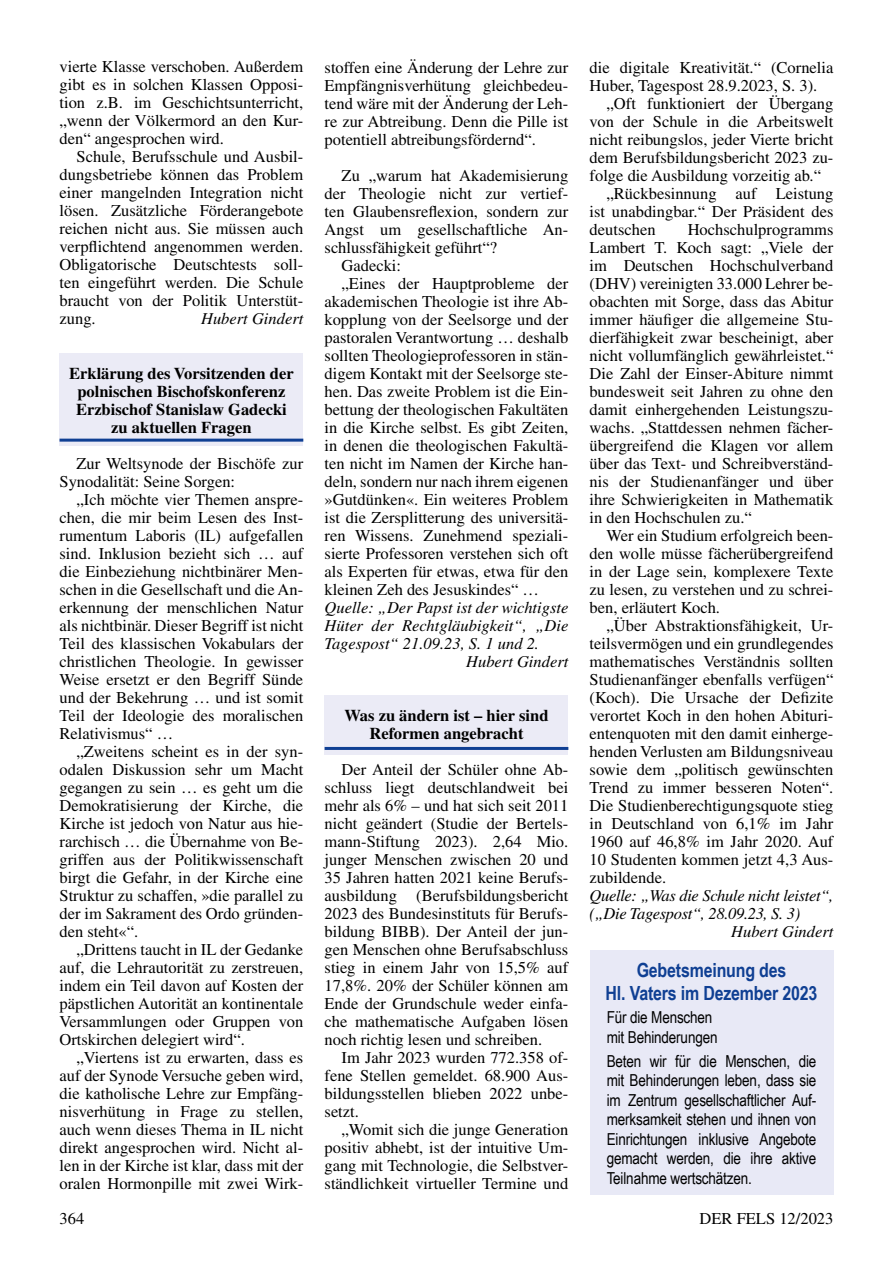
<style>
.page{position:relative;width:893px;height:1263px;background:#fff}
.page>*{position:absolute;margin:0;border:0;box-sizing:border-box;transform-origin:0 0}
.t1{font:700 19.5px/22.5px "Arial Narrow";letter-spacing:-.01em;color:#0f3f93;text-align:center}
.t2{font:16.5px/18px "Times";color:#000;text-align:justify}
.t3{font:16.5px/19.5px "Arial Narrow";letter-spacing:-.01em;color:#000}
.t4{font:700 16.5px/18px "Times";color:#000;text-align:center}
.t5{font:italic 16.5px "Times";color:#000}
.t6{font:italic 16.5px "Times";letter-spacing:-.02em;color:#000}
</style>
<div class="page">
<div style="left:60px;top:354px;width:243px;height:92px;background:#ebebf6"></div>
<div style="left:325px;top:695px;width:243px;height:59px;background:#ebebf6"></div>
<div style="left:590px;top:950px;width:243px;height:245px;background:#e8e9f6"></div>
<hr style="left:325px;top:747px;width:243px;height:3px;background:#0f3f93">
<hr style="left:60px;top:439px;width:243px;height:3px;background:#0f3f93">
<p class="t2" style="left:60px;top:58px;width:245px">vierte Klasse verschoben. Außerdem gibt es in solchen Klassen Opposi&shy;tion z.B. im Geschichtsunterricht, „wenn der Völkermord an den Kur&shy;den“ angesprochen wird.</p>
<p class="t2" style="left:60px;top:148px;width:245px;text-indent:17px">Schule, Berufsschule und Ausbil&shy;dungsbetriebe können das Problem einer mangelnden Integration nicht lösen. Zusätzliche Förderangebote reichen nicht aus. Sie müssen auch verpflichtend angenommen werden.<br>Obligatorische Deutschtests soll&shy;ten eingeführt werden. Die Schule braucht von der Politik Unterstüt&shy;zung.</p>
<p class="t5" style="left:201px;top:310px;width:104px">Hubert Gindert</p>
<p class="t4" style="left:69px;top:364px;width:226px">Erklärung des Vorsitzenden der polnischen Bischofskonferenz<br>Erzbischof Stanislaw Gadecki zu aktuellen Fragen</p>
<p class="t2" style="left:60px;top:454px;width:245px;text-indent:17px">Zur Weltsynode der Bischöfe zur<br>Synodalität: Seine Sorgen:</p>
<p class="t2" style="left:60px;top:490px;width:245px;text-indent:17px">„Ich möchte vier Themen anspre&shy;chen, die mir beim Lesen des Inst&shy;rumentum Laboris (IL) aufgefallen sind. Inklusion bezieht sich … auf die Einbeziehung nichtbinärer Men&shy;schen in die Gesellschaft und die An&shy;erkennung der menschlichen Natur als nichtbinär. Dieser Begriff ist nicht Teil des klassischen Vokabulars der christlichen Theologie. In gewisser Weise ersetzt er den Begriff Sünde und der Bekehrung … und ist somit Teil der Ideologie des moralischen Relativismus“ …</p>
<p class="t2" style="left:60px;top:742px;width:245px;text-indent:17px">„Zweitens scheint es in der syn&shy;odalen Diskussion sehr um Macht gegangen zu sein … es geht um die Demokratisierung der Kirche, die Kirche ist jedoch von Natur aus hie&shy;rarchisch … die Übernahme von Be&shy;griffen aus der Politikwissenschaft birgt die Gefahr, in der Kirche eine Struktur zu schaffen, »die parallel zu der im Sakrament des Ordo gründen&shy;den steht«“.</p>
<p class="t2" style="left:60px;top:940px;width:245px;text-indent:17px">„Drittens taucht in IL der Gedanke auf, die Lehrautorität zu zerstreuen, indem ein Teil davon auf Kosten der päpstlichen Autorität an kontinentale Versammlungen oder Gruppen von Ortskirchen delegiert wird“.</p>
<p class="t2" style="left:60px;top:1048px;width:245px;text-indent:17px">„Viertens ist zu erwarten, dass es auf der Synode Versuche geben wird, die katholische Lehre zur Empfäng&shy;nisverhütung in Frage zu stellen, auch wenn dieses Thema in IL nicht direkt angesprochen wird. Nicht al&shy;len in der Kirche ist klar, dass mit der oralen Hormonpille mit zwei Wirk-</p>
<p class="t2" style="left:325px;top:58px;width:245px">stoffen eine Änderung der Lehre zur Empfängnisverhütung gleichbedeu&shy;tend wäre mit der Änderung der Leh&shy;re zur Abtreibung. Denn die Pille ist potentiell abtreibungsfördernd“.</p>
<p class="t2" style="left:342px;top:166px;width:228px">Zu „warum hat Akademisierung</p>
<p class="t2" style="left:325px;top:184px;width:245px">der Theologie nicht zur vertief-</p>
<p class="t2" style="left:325px;top:202px;width:245px">ten Glaubensreflexion, sondern zur</p>
<p class="t2" style="left:325px;top:220px;width:245px">Angst um gesellschaftliche An-</p>
<p class="t2" style="left:325px;top:238px;width:174px">schlussfähigkeit geführt“?</p>
<p class="t2" style="left:342px;top:256px;width:61px">Gadecki:</p>
<p class="t2" style="left:342px;top:274px;width:228px">„Eines der Hauptprobleme der</p>
<p class="t2" style="left:325px;top:292px;width:245px">akademischen Theologie ist ihre Ab-</p>
<p class="t2" style="left:325px;top:310px;width:245px">kopplung von der Seelsorge und der</p>
<p class="t2" style="left:325px;top:328px;width:245px">pastoralen Verantwortung … deshalb</p>
<p class="t2" style="left:325px;top:346px;width:245px">sollten Theologieprofessoren in stän-</p>
<p class="t2" style="left:325px;top:364px;width:245px">digem Kontakt mit der Seelsorge ste-</p>
<p class="t2" style="left:325px;top:382px;width:245px">hen. Das zweite Problem ist die Ein-</p>
<p class="t2" style="left:325px;top:400px;width:245px">bettung der theologischen Fakultäten</p>
<p class="t2" style="left:325px;top:418px;width:245px">in die Kirche selbst. Es gibt Zeiten,</p>
<p class="t2" style="left:325px;top:436px;width:245px">in denen die theologischen Fakultä-</p>
<p class="t2" style="left:325px;top:454px;width:245px">ten nicht im Namen der Kirche han-</p>
<p class="t2" style="left:325px;top:472px;width:245px">deln, sondern nur nach ihrem eigenen</p>
<p class="t2" style="left:325px;top:490px;width:245px">»Gutdünken«. Ein weiteres Problem</p>
<p class="t2" style="left:325px;top:508px;width:245px">ist die Zersplitterung des universitä-</p>
<p class="t2" style="left:325px;top:526px;width:245px">ren Wissens. Zunehmend speziali-</p>
<p class="t2" style="left:325px;top:544px;width:245px">sierte Professoren verstehen sich oft</p>
<p class="t2" style="left:325px;top:562px;width:245px">als Experten für etwas, etwa für den</p>
<p class="t2" style="left:325px;top:580px;width:216px">kleinen Zeh des Jesuskindes“ …</p>
<p class="t5" style="left:325px;top:598px;width:245px">Quelle: „Der Papst ist der wichtigste</p>
<p class="t5" style="left:325px;top:616px;width:245px">Hüter der Rechtgläubigkeit“, „Die</p>
<p class="t5" style="left:325px;top:634px;width:216px">Tagespost“ 21.09.23, S. 1 und 2.</p>
<p class="t5" style="left:466px;top:652px;width:104px">Hubert Gindert</p>
<p class="t4" style="left:344px;top:706px;width:206px">Was zu ändern ist – hier sind<br>Reformen angebracht</p>
<p class="t2" style="left:325px;top:760px;width:245px;text-indent:17px">Der Anteil der Schüler ohne Ab&shy;schluss liegt deutschlandweit bei mehr als 6% – und hat sich seit 2011 nicht geändert (Studie der Bertels&shy;mann-Stiftung 2023). 2,64 Mio. junger Menschen zwischen 20 und 35 Jahren hatten 2021 keine Berufs&shy;ausbildung (Berufsbildungsbericht 2023 des Bundesinstituts für Berufs&shy;bildung BIBB). Der Anteil der jun&shy;gen Menschen ohne Berufsabschluss stieg in einem Jahr von 15,5% auf 17,8%. 20% der Schüler können am Ende der Grundschule weder einfa&shy;che mathematische Aufgaben lösen noch richtig lesen und schreiben.</p>
<p class="t2" style="left:325px;top:1048px;width:245px;text-indent:17px">Im Jahr 2023 wurden 772.358 of&shy;fene Stellen gemeldet. 68.900 Aus&shy;bildungsstellen blieben 2022 unbe&shy;setzt.</p>
<p class="t2" style="left:325px;top:1120px;width:245px;text-indent:17px">„Womit sich die junge Generation positiv abhebt, ist der intuitive Um&shy;gang mit Technologie, die Selbstver&shy;ständlichkeit virtueller Termine und</p>
<p class="t2" style="left:590px;top:58px;width:245px">die digitale Kreativität.“ (Cornelia</p>
<p class="t2" style="left:590px;top:76px;width:229px">Huber, Tagespost 28.9.2023, S. 3).</p>
<p class="t2" style="left:607px;top:94px;width:228px">„Oft funktioniert der Übergang</p>
<p class="t2" style="left:590px;top:112px;width:245px">von der Schule in die Arbeitswelt</p>
<p class="t2" style="left:590px;top:130px;width:245px">nicht reibungslos, jeder Vierte bricht</p>
<p class="t2" style="left:590px;top:148px;width:245px">dem Berufsbildungsbericht 2023 zu-</p>
<p class="t2" style="left:590px;top:166px;width:233px">folge die Ausbildung vorzeitig ab.“</p>
<p class="t2" style="left:607px;top:184px;width:228px">„Rückbesinnung auf Leistung</p>
<p class="t2" style="left:590px;top:202px;width:245px">ist unabdingbar.“ Der Präsident des</p>
<p class="t2" style="left:590px;top:220px;width:67px">deutschen</p>
<p class="t2" style="left:590px;top:220px;width:245px;text-indent:98px">Hochschulprogramms Lambert T. Koch sagt: „Viele der im Deutschen Hochschulverband (DHV) vereinigten 33.000 Lehrer be&shy;obachten mit Sorge, dass das Abitur immer häufiger die allgemeine Stu&shy;dierfähigkeit zwar bescheinigt, aber nicht vollumfänglich gewährleistet.“ Die Zahl der Einser-Abiture nimmt bundesweit seit Jahren zu ohne den damit einhergehenden Leistungszu&shy;wachs. „Stattdessen nehmen fächer&shy;übergreifend die Klagen vor allem über das Text- und Schreibverständ&shy;nis der Studienanfänger und über ihre Schwierigkeiten in Mathematik in den Hochschulen zu.“</p>
<p class="t2" style="left:590px;top:526px;width:245px;text-indent:17px">Wer ein Studium erfolgreich been&shy;den wolle müsse fächerübergreifend in der Lage sein, komplexere Texte zu lesen, zu verstehen und zu schrei&shy;ben, erläutert Koch.</p>
<p class="t2" style="left:590px;top:616px;width:245px;text-indent:17px">„Über Abstraktionsfähigkeit, Ur&shy;teilsvermögen und ein grundlegendes mathematisches Verständnis sollten Studienanfänger ebenfalls verfügen“ (Koch). Die Ursache der Defizite verortet Koch in den hohen Abituri&shy;entenquoten mit den damit einherge&shy;henden Verlusten am Bildungsniveau sowie dem „politisch gewünschten Trend zu immer besseren Noten“.<br>Die Studienberechtigungsquote stieg in Deutschland von 6,1% im Jahr 1960 auf 46,8% im Jahr 2020. Auf 10 Studenten kommen jetzt 4,3 Aus&shy;zubildende.</p>
<p class="t6" style="left:590px;top:886px;width:245px">Quelle: „Was die Schule nicht leistet“,</p>
<p class="t6" style="left:590px;top:904px;width:212px">(„Die Tagespost“, 28.09.23, S. 3)</p>
<p class="t5" style="left:731px;top:922px;width:104px">Hubert Gindert</p>
<p class="t1" style="left:606px;top:959px;width:213px">Gebetsmeinung des<br>Hl. Vaters im Dezember 2023</p>
<p class="t3" style="left:607px;top:1007px;width:112px">Für die Menschen mit Behinderungen</p>
<p class="t3" style="left:607px;top:1050px;width:211px;text-align:justify">Beten wir für die Menschen, die mit Behinderungen leben, dass sie im Zentrum gesellschaftlicher Auf&shy;merksamkeit stehen und ihnen von Einrichtungen inklusive Angebote gemacht werden, die ihre aktive Teilnahme wertschätzen.</p>
<p class="t2" style="left:60px;top:1209px;width:26px">364</p>
<p class="t2" style="left:700px;top:1209px;width:135px">DER FELS 12/2023</p>
</div>
